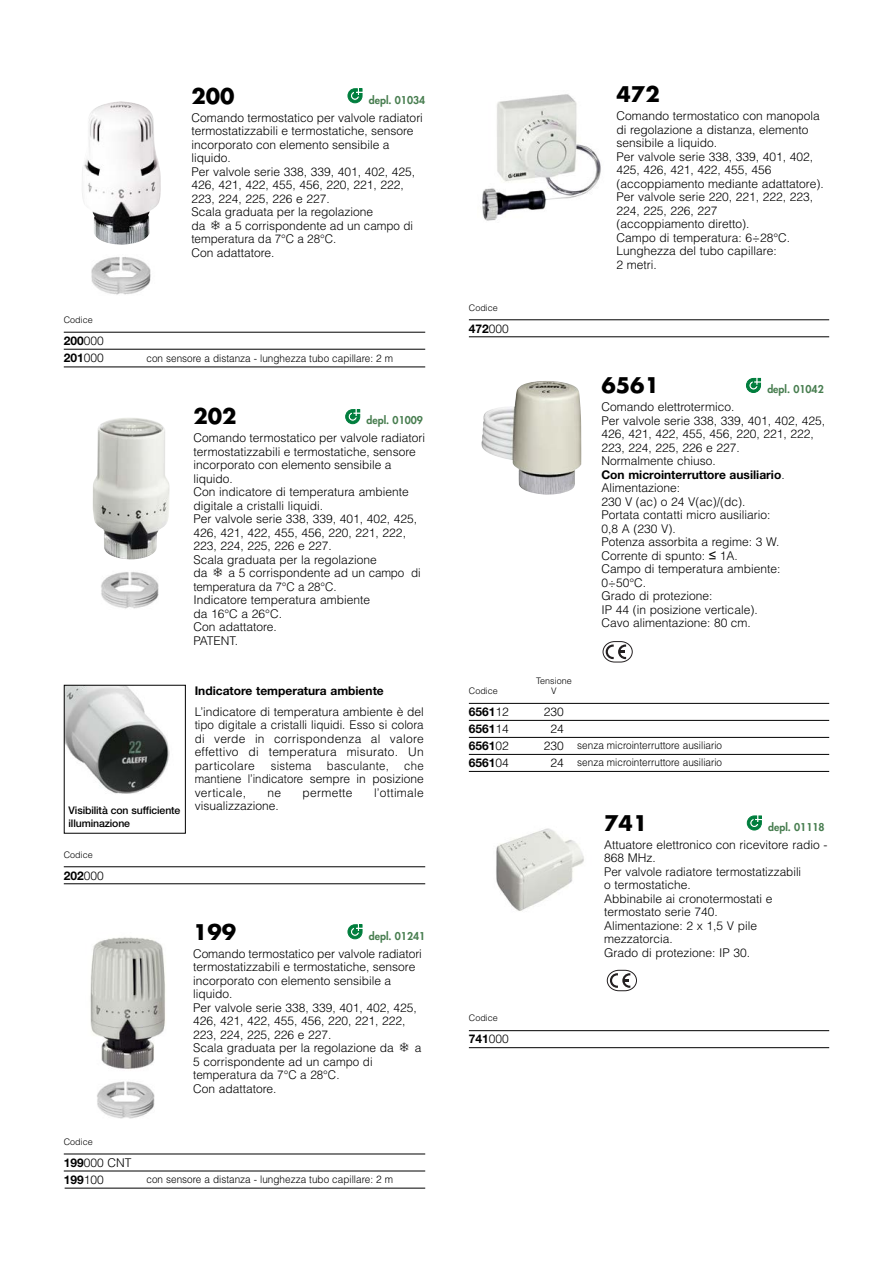
<style>
.page{position:relative;width:893px;height:1263px;background:#fff}
.page>*{position:absolute;margin:0;border:0;box-sizing:border-box;transform-origin:0 0}
.t1{font:700 21px "Futura";color:#000}
.t2{font:300 12px/13.5px "Helvetica";color:#000}
.t3{font:700 12px/17px "Helvetica Neue";color:#000;text-align:justify}
.t4{font:300 12px/13.5px "Helvetica";color:#000;text-align:justify;scale:.95 1}
.t5{font:300 12px "Helvetica";letter-spacing:.02em;color:#000;scale:.95 1}
.t6{font:300 12px "Helvetica";letter-spacing:.02em;color:#000}
.t7{font:300 10.5px/17px "Helvetica";color:#000;scale:.95 1}
.t8{font:800 10.5px "Futura";color:#477d4f}
.t9{font:500 10.5px/12.6px "Helvetica Neue";letter-spacing:-.01em;color:#000}
.t10{font:300 9px/10.8px "Helvetica";color:#000;text-align:center}
.s1{font-family:"Helvetica";font-weight:300}
.s2{font-family:"MS Gothic";font-weight:400;font-size:13.5px}
.s3{font-family:"Helvetica Neue";font-weight:700}
.s4{font-family:"Arial";font-weight:400;font-size:13.5px}
.s5{color:#fff}
</style>
<div class="page">
<img style="left:82px;top:101px;width:79px;height:144px">
<hr style="left:64px;top:332px;width:361px;height:1px;background:#000">
<hr style="left:64px;top:349px;width:361px;height:1px;background:#000">
<svg style="left:348px;top:89px;width:14px;height:14px"></svg>
<img style="left:91px;top:257px;width:60px;height:38px">
<img style="left:90px;top:937px;width:75px;height:132px">
<hr style="left:64px;top:1154px;width:361px;height:1px;background:#000">
<hr style="left:64px;top:1171px;width:361px;height:1px;background:#000">
<svg style="left:348px;top:925px;width:14px;height:14px"></svg>
<img style="left:97px;top:1081px;width:58px;height:38px">
<img style="left:93px;top:418px;width:77px;height:141px">
<hr style="left:64px;top:866px;width:361px;height:1px;background:#000">
<hr style="left:64px;top:883px;width:361px;height:1px;background:#000">
<svg style="left:346px;top:410px;width:14px;height:14px"></svg>
<img style="left:66px;top:687px;width:104px;height:107px">
<div style="left:64px;top:685px;width:122px;height:149px;border:1px solid #000"></div>
<img style="left:101px;top:572px;width:58px;height:37px">
<img style="left:482px;top:94px;width:119px;height:127px">
<hr style="left:469px;top:319px;width:360px;height:1px;background:#000">
<hr style="left:469px;top:337px;width:360px;height:1px;background:#000">
<hr style="left:469px;top:703px;width:360px;height:1px;background:#000">
<hr style="left:469px;top:720px;width:360px;height:1px;background:#000">
<hr style="left:469px;top:737px;width:360px;height:1px;background:#000">
<hr style="left:469px;top:754px;width:360px;height:1px;background:#000">
<hr style="left:469px;top:771px;width:360px;height:1px;background:#000">
<svg style="left:746px;top:378px;width:14px;height:14px"></svg>
<img style="left:481px;top:381px;width:100px;height:114px">
<img style="left:496px;top:828px;width:88px;height:83px">
<hr style="left:469px;top:1030px;width:360px;height:1px;background:#000">
<hr style="left:469px;top:1047px;width:360px;height:1px;background:#000">
<svg style="left:747px;top:816px;width:14px;height:14px"></svg>
<svg style="left:607px;top:970px;width:30px;height:21px"></svg>
<hr style="left:65px;top:1188px;width:360px;height:1px;background:#000">
<hr style="left:64px;top:367px;width:361px;height:1px;background:#000">
<svg style="left:602px;top:641px;width:31px;height:22px"></svg>
<p class="t10" style="left:64px;top:315px;width:31px">Codice</p>
<p class="t3" style="left:64px;top:333px;width:42px">200<span class="s1">000</span></p>
<h1 class="t1" style="left:191px;top:86px;width:45px">200</h1>
<p class="t8" style="left:369px;top:95px;width:58px">depl. 01034</p>
<p class="t2" style="left:191px;top:111px;width:233px">Comando termostatico per valvole radiatori termostatizzabili e termostatiche, sensore incorporato con elemento sensibile a liquido.<br>Per valvole serie 338, 339, 401, 402, 425,<br>426, 421, 422, 455, 456, 220, 221, 222,<br>223, 224, 225, 226 e 227.<br>Scala graduata per la regolazione<br>da <span class="s2">❄</span> a 5 corrispondente ad un campo di temperatura da 7°C a 28°C.<br>Con adattatore.</p>
<p class="t3" style="left:64px;top:350px;width:42px">201<span class="s1">000</span></p>
<p class="t7" style="left:146px;top:350px;width:261px">con sensore a distanza - lunghezza tubo capillare: 2 m</p>
<h1 class="t1" style="left:193px;top:407px;width:45px">202</h1>
<p class="t8" style="left:367px;top:415px;width:58px">depl. 01009</p>
<p class="t2" style="left:193px;top:432px;width:233px">Comando termostatico per valvole radiatori termostatizzabili e termostatiche, sensore incorporato con elemento sensibile a liquido.<br>Con indicatore di temperatura ambiente digitale a cristalli liquidi.<br>Per valvole serie 338, 339, 401, 402, 425,<br>426, 421, 422, 455, 456, 220, 221, 222,<br>223, 224, 225, 226 e 227.<br>Scala graduata per la regolazione<br>da <span class="s2">❄</span> a 5 corrispondente ad un campo di temperatura da 7°C a 28°C.<br>Indicatore temperatura ambiente<br>da 16°C a 26°C.<br>Con adattatore.<br>PATENT.</p>
<p class="t9" style="left:69px;top:805px;width:113px">Visibilità con sufficiente illuminazione</p>
<p class="t10" style="left:64px;top:849px;width:31px">Codice</p>
<p class="t3" style="left:64px;top:868px;width:42px">202<span class="s1">000</span></p>
<p class="t3" style="left:195px;top:683px;width:191px">Indicatore temperatura ambiente</p>
<p class="t2" style="left:195px;top:705px;width:231px;text-align:justify">L’indicatore di temperatura ambiente è del tipo digitale a cristalli liquidi. Esso si colora di verde in corrispondenza al valore effettivo di temperatura misurato. Un particolare</p>
<p class="t4" style="left:195px;top:759px;width:243px;text-indent:209px">che mantiene l’indicatore sempre in posizione verticale,</p>
<p class="t5" style="left:271px;top:759px;width:44px">sistema</p>
<p class="t5" style="left:327px;top:759px;width:67px">basculante,</p>
<p class="t2" style="left:267px;top:786px;width:15px">ne</p>
<p class="t6" style="left:302px;top:786px;width:52px">permette</p>
<p class="t6" style="left:374px;top:786px;width:51px">l’ottimale</p>
<p class="t2" style="left:195px;top:799px;width:86px">visualizzazione.</p>
<h1 class="t1" style="left:193px;top:922px;width:45px">199</h1>
<p class="t8" style="left:369px;top:931px;width:58px">depl. 01241</p>
<p class="t2" style="left:193px;top:947px;width:230px">Comando termostatico per valvole radiatori termostatizzabili e termostatiche, sensore incorporato con elemento sensibile a liquido.<br>Per valvole serie 338, 339, 401, 402, 425,<br>426, 421, 422, 455, 456, 220, 221, 222,<br>223, 224, 225, 226 e 227.<br>Scala graduata per la regolazione da <span class="s2">❄</span> a<br>5 corrispondente ad un campo di temperatura da 7°C a 28°C.<br>Con adattatore.</p>
<p class="t10" style="left:64px;top:1136px;width:31px">Codice</p>
<p class="t2" style="left:64px;top:1156px;width:69px"><span class="s3">199</span>000 CNT</p>
<p class="t3" style="left:64px;top:1172px;width:42px">199<span class="s1">100</span></p>
<p class="t7" style="left:146px;top:1171px;width:261px">con sensore a distanza - lunghezza tubo capillare: 2 m</p>
<p class="t10" style="left:469px;top:302px;width:31px">Codice</p>
<p class="t3" style="left:469px;top:321px;width:42px">472<span class="s1">000</span></p>
<p class="t10" style="left:469px;top:686px;width:31px">Codice</p>
<p class="t10" style="left:536px;top:675px;width:37px">Tensione<br>V</p>
<h1 class="t1" style="left:616px;top:85px;width:45px">472</h1>
<p class="t2" style="left:616px;top:110px;width:209px">Comando termostatico con manopola di regolazione a distanza, elemento sensibile a liquido.<br>Per valvole serie 338, 339, 401, 402,<br>425, 426, 421, 422, 455, 456 (accoppiamento mediante adattatore).<br>Per valvole serie 220, 221, 222, 223,<br>224, 225, 226, 227<br>(accoppiamento diretto).<br>Campo di temperatura: 6÷28°C.<br>Lunghezza del tubo capillare:<br>2 metri.</p>
<h1 class="t1" style="left:601px;top:376px;width:59px">6561</h1>
<p class="t8" style="left:767px;top:384px;width:58px">depl. 01042</p>
<p class="t2" style="left:601px;top:400px;width:225px">Comando elettrotermico.<br>Per valvole serie 338, 339, 401, 402, 425,<br>426, 421, 422, 455, 456, 220, 221, 222,<br>223, 224, 225, 226 e 227.<br>Normalmente chiuso.</p>
<p class="t3" style="left:601px;top:467px;width:185px">Con microinterruttore ausiliario<span class="s1">.</span></p>
<p class="t2" style="left:601px;top:481px;width:181px">Alimentazione:<br>230 V (ac) o 24 V(ac)/(dc).<br>Portata contatti micro ausiliario:<br>0,8 A (230 V).<br>Potenza assorbita a regime: 3 W.<br>Corrente di spunto: <span class="s4">≤</span> 1A.<br>Campo di temperatura ambiente:<br>0÷50°C.<br>Grado di protezione:<br>IP 44 (in posizione verticale).<br>Cavo alimentazione: 80 cm.</p>
<p class="t3" style="left:469px;top:704px;width:42px">6561<span class="s1">12<br></span>6561<span class="s1">14<br></span>6561<span class="s1">02<br></span>6561<span class="s1">04</span></p>
<p class="t2" style="left:544px;top:704px;width:22px;line-height:17px;text-align:justify">230<br><span class="s5">2</span>24<br>230<br><span class="s5">2</span>24</p>
<p class="t7" style="left:577px;top:737px;width:154px">senza microinterruttore ausiliario senza microinterruttore ausiliario</p>
<h1 class="t1" style="left:604px;top:813px;width:45px">741</h1>
<p class="t8" style="left:768px;top:822px;width:58px">depl. 01118</p>
<p class="t2" style="left:604px;top:838px;width:225px">Attuatore elettronico con ricevitore radio -<br>868 MHz.<br>Per valvole radiatore termostatizzabili<br>o termostatiche.<br>Abbinabile ai cronotermostati e termostato serie 740.<br>Alimentazione: 2 x 1,5 V pile mezzatorcia.<br>Grado di protezione: IP 30.</p>
<p class="t10" style="left:469px;top:1013px;width:31px">Codice</p>
<p class="t3" style="left:469px;top:1031px;width:42px">741<span class="s1">000</span></p>
</div>
